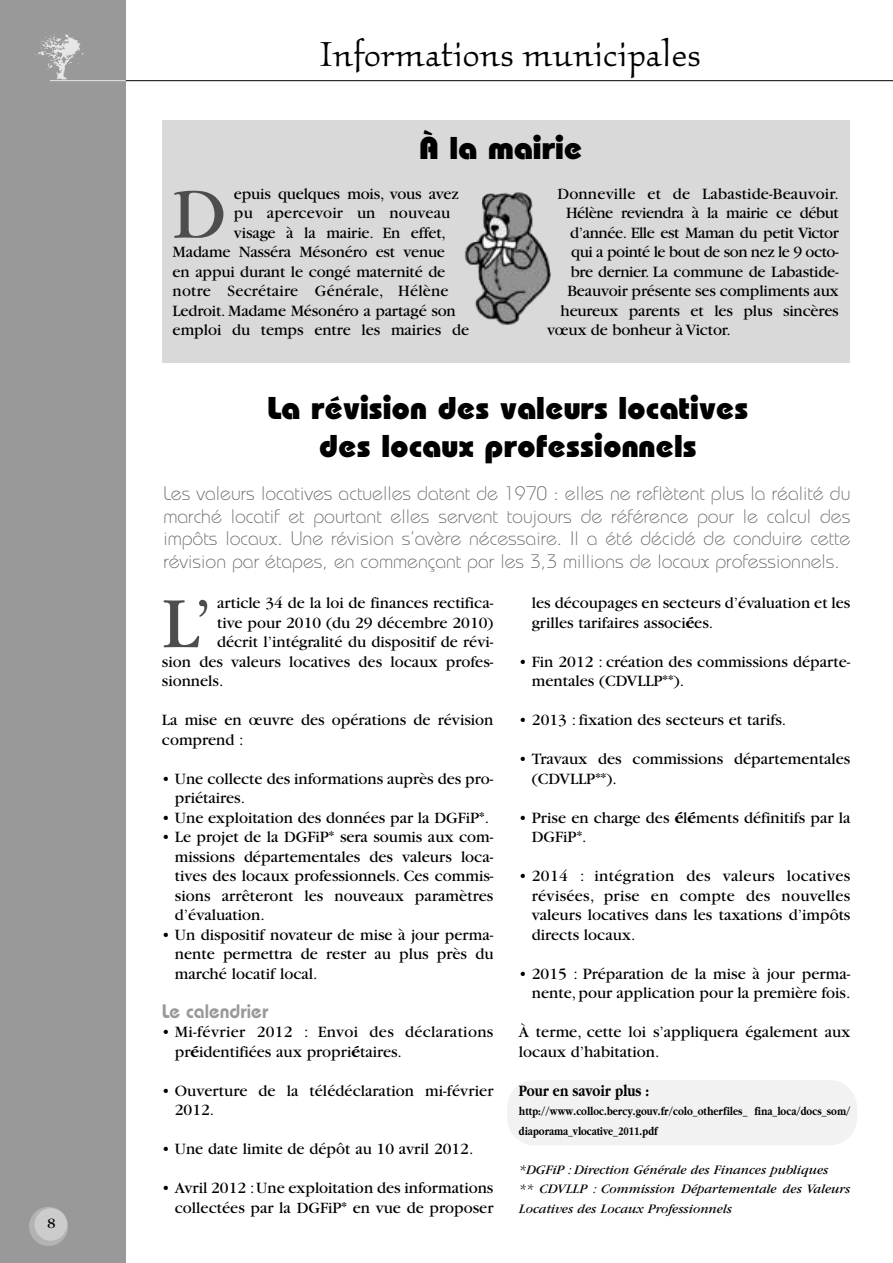
<style>
.page{position:relative;width:893px;height:1263px;background:#fff}
.page>*{position:absolute;margin:0;border:0;box-sizing:border-box;transform-origin:0 0}
.t1{font:75.15px "Garamond";color:#4d4d4d}
.t2{font:36px "Kallos ITC";color:#000}
.t3{font:800 31.5px/37.8px "Bauhaus";color:#000;text-align:center}
.t4{font:300 19.5px/22.5px "Bauhaus";color:#666;text-align:justify}
.t5{font:600 19.5px "Bauhaus";color:#999}
.t6{font:16.5px/19.5px "Garamond";color:#000}
.t7{font:16.5px "Garamond";letter-spacing:-.025em;color:#000}
.t8{font:700 16.5px "Garamond";color:#000;scale:.8 1}
.t9{font:15px "Garamond";color:#000}
.t10{font:italic 13.5px/19.5px "Garamond";color:#000}
.t11{font:700 12px/19.5px "Garamond";letter-spacing:.01em;color:#000;scale:.8 1}
.s1{font-weight:700}
</style>
<div class="page">
<div style="left:507px;top:1080px;width:350px;height:65px;background:#f2f2f2;border-radius:27px"></div>
<hr style="left:122px;top:80px;width:771px;height:1px;background:#000">
<div style="left:0;top:0;width:126px;height:1263px;background:#999"></div>
<div style="left:29px;top:1207px;width:39px;height:39px;background:#b3b3b3;border-radius:50%"></div>
<div style="left:35px;top:1208px;width:32px;height:33px;background:#ccc;border-radius:50%"></div>
<hr style="left:50px;top:80px;width:75px;height:1px;background:#e6e6e6">
<img style="left:35px;top:34px;width:49px;height:46px">
<div style="left:162px;top:120px;width:687px;height:243px;background:#d9d9d9"></div>
<img style="left:465px;top:192px;width:86px;height:133px">
<p class="t9" style="left:48px;top:1218px;width:9px">8</p>
<h2 class="t2" style="left:320px;top:39px;width:383px">Informations municipales</h2>
<h3 class="t3" style="left:419px;top:132px;width:165px">À la mairie</h3>
<h1 class="t1" style="left:173px;top:188px;width:55px">D</h1>
<p class="t6" style="left:234px;top:185px;width:226px">epuis quelques mois, vous avez</p>
<p class="t6" style="left:234px;top:205px;width:218px">pu apercevoir un nouveau</p>
<p class="t6" style="left:234px;top:224px;width:214px">visage à la mairie. En effet,</p>
<p class="t6" style="left:173px;top:244px;width:274px">Madame Nasséra Mésonéro est venue</p>
<p class="t6" style="left:173px;top:263px;width:274px">en appui durant le congé maternité de</p>
<p class="t6" style="left:173px;top:283px;width:278px">notre Secrétaire Générale, Hélène</p>
<p class="t6" style="left:173px;top:302px;width:285px">Ledroit. Madame Mésonéro a partagé son</p>
<p class="t6" style="left:173px;top:322px;width:298px">emploi du temps entre les mairies de</p>
<p class="t6" style="left:557px;top:185px;width:283px">Donneville et de Labastide-Beauvoir.</p>
<p class="t7" style="left:566px;top:207px;width:274px">Hélène reviendra à la mairie ce début</p>
<p class="t7" style="left:570px;top:227px;width:270px">d’année. Elle est Maman du petit Victor</p>
<p class="t7" style="left:571px;top:246px;width:269px">qui a pointé le bout de son nez le 9 octo-</p>
<p class="t6" style="left:571px;top:263px;width:269px">bre dernier. La commune de Labastide-</p>
<p class="t6" style="left:568px;top:283px;width:273px">Beauvoir présente ses compliments aux</p>
<p class="t6" style="left:560px;top:302px;width:280px">heureux parents et les plus sincères</p>
<p class="t6" style="left:547px;top:322px;width:185px">vœux de bonheur à Victor.</p>
<h3 class="t3" style="left:267px;top:392px;width:483px">La révision des valeurs locatives des locaux professionnels</h3>
<p class="t4" style="left:163px;top:484px;width:689px">Les valeurs locatives actuelles datent de 1970 : elles ne reflètent plus la réalité du marché locatif et pourtant elles servent toujours de référence pour le calcul des impôts locaux. Une révision s’avère nécessaire. Il a été décidé de conduire cette révision par étapes, en commençant par les 3,3 millions de locaux professionnels.</p>
<h1 class="t1" style="left:162px;top:597px;width:53px">L’</h1>
<p class="t6" style="left:217px;top:595px;width:278px">article 34 de la loi de finances rectifica-</p>
<p class="t6" style="left:217px;top:614px;width:278px">tive pour 2010 (du 29 décembre 2010)</p>
<p class="t6" style="left:217px;top:634px;width:278px">décrit l’intégralité du dispositif de révi-</p>
<p class="t6" style="left:162px;top:653px;width:333px">sion des valeurs locatives des locaux profes-</p>
<p class="t6" style="left:162px;top:673px;width:63px">sionnels.</p>
<p class="t6" style="left:162px;top:712px;width:333px">La mise en œuvre des opérations de révision comprend :</p>
<p class="t6" style="left:175px;top:770px;width:320px;text-indent:-13px">• Une collecte des informations auprès des pro&shy;priétaires.</p>
<p class="t6" style="left:162px;top:809px;width:329px">• Une exploitation des données par la DGFiP*.</p>
<p class="t6" style="left:175px;top:829px;width:320px;text-align:justify;text-indent:-13px">• Le projet de la DGFiP* sera soumis aux com&shy;missions départementales des valeurs loca&shy;tives des locaux professionnels. Ces commis&shy;sions arrêteront les nouveaux paramètres d’évaluation.</p>
<p class="t6" style="left:175px;top:926px;width:320px;text-align:justify;text-indent:-13px">• Un dispositif novateur de mise à jour perma&shy;nente permettra de rester au plus près du marché locatif local.</p>
<p class="t5" style="left:162px;top:1004px;width:108px">Le calendrier</p>
<p class="t6" style="left:175px;top:1024px;width:320px;text-indent:-13px">• Mi-février 2012 : Envoi des déclarations pr<span class="s1">é</span>identifiées aux propri<span class="s1">é</span>taires.</p>
<p class="t6" style="left:175px;top:1082px;width:320px;text-indent:-13px">• Ouverture de la télédéclaration mi-février<br>2012.</p>
<p class="t6" style="left:162px;top:1141px;width:313px">• Une date limite de dépôt au 10 avril 2012.</p>
<p class="t6" style="left:162px;top:1180px;width:333px;text-align:right">• Avril 2012 :Une exploitation des informations collectées par la DGFiP* en vue de proposer</p>
<p class="t6" style="left:532px;top:595px;width:320px">les découpages en secteurs d’évaluation et les grilles tarifaires associ<span class="s1">é</span>es.</p>
<p class="t6" style="left:532px;top:653px;width:320px;text-indent:-13px">• Fin 2012 : création des commissions départe&shy;mentales (CDVLLP**).</p>
<p class="t6" style="left:519px;top:712px;width:269px">• 2013 : fixation des secteurs et tarifs.</p>
<p class="t6" style="left:532px;top:751px;width:320px;text-indent:-13px">• Travaux des commissions départementales (CDVLLP**).</p>
<p class="t6" style="left:532px;top:809px;width:320px;text-indent:-13px">• Prise en charge des <span class="s1">é</span>l<span class="s1">é</span>ments définitifs par la<br>DGFiP*.</p>
<p class="t6" style="left:532px;top:868px;width:320px;text-align:justify;text-indent:-13px">• 2014 : intégration des valeurs locatives révisées, prise en compte des nouvelles valeurs locatives dans les taxations d’impôts directs locaux.</p>
<p class="t6" style="left:519px;top:965px;width:333px;text-align:right">• 2015 : Préparation de la mise à jour perma&shy;nente,pour application pour la première fois.</p>
<p class="t6" style="left:519px;top:1024px;width:333px">À terme, cette loi s’appliquera également aux locaux d’habitation.</p>
<p class="t8" style="left:519px;top:1080px;width:164px">Pour en savoir plus :</p>
<p class="t11" style="left:519px;top:1101px;width:416px">http://www.colloc.bercy.gouv.fr/colo_otherfiles_ fina_loca/docs_som/ diaporama_vlocative_2011.pdf</p>
<p class="t10" style="left:519px;top:1161px;width:333px">*DGFiP : Direction Générale des Finances publiques<br>** CDVLLP : Commission Départementale des Valeurs<br>Locatives des Locaux Professionnels</p>
</div>
